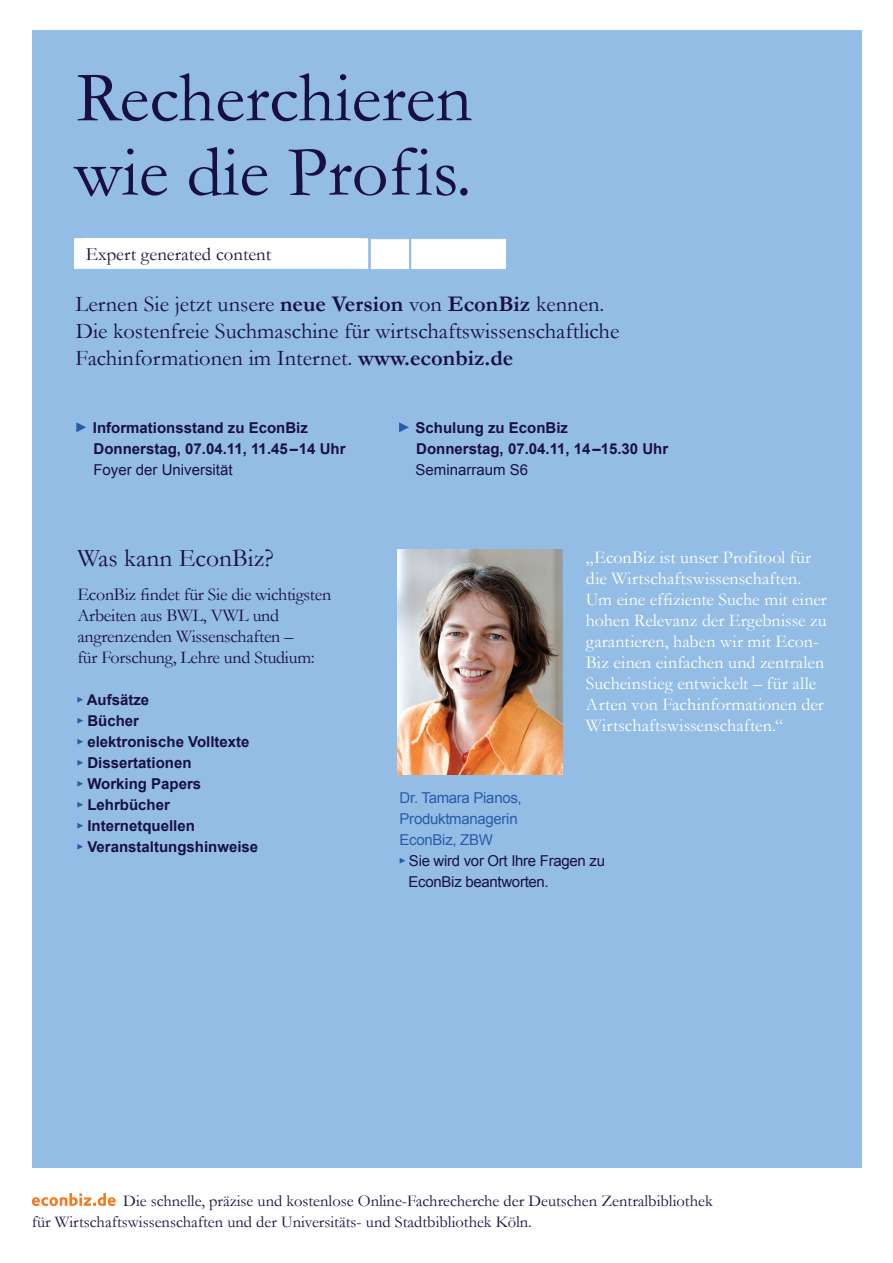
<style>
.page{position:relative;width:893px;height:1263px;background:#fff}
.page>*{position:absolute;margin:0;border:0;box-sizing:border-box;transform-origin:0 0}
.t1{font:72px/74.4px "Garamond";color:#191042}
.t2{font:25.5px "Garamond";color:#191042}
.t3{font:22.5px/27px "Garamond";color:#191042}
.t4{font:18.75px "Garamond";color:#191042}
.t5{font:18px/21px "Garamond";color:#fff}
.t6{font:18px/21px "Garamond";letter-spacing:-.015em;color:#191042}
.t7{font:16.5px/21px "Garamond";color:#191042}
.t8{font:700 15px/21px "Arial";color:#191042}
.t9{font:15px/21px "Arial";letter-spacing:-.02em;color:#191042}
.t10{font:15px/21px "Arial";letter-spacing:-.02em;color:#285caa}
.t11{font:15px "Arial";color:#191042}
.s1{font-weight:700}
</style>
<div class="page">
<div style="left:32px;top:30px;width:829px;height:1137px;background:#93bde5"></div>
<svg style="left:76px;top:422px;width:10px;height:10px"></svg>
<svg style="left:399px;top:422px;width:10px;height:10px"></svg>
<div style="left:74px;top:238px;width:432px;height:31px;background:#fff"></div>
<svg style="left:32px;top:1193px;width:84px;height:13px"></svg>
<img style="left:397px;top:549px;width:165px;height:225px">
<svg style="left:77px;top:697px;width:6px;height:6px"></svg>
<svg style="left:77px;top:718px;width:6px;height:6px"></svg>
<svg style="left:77px;top:739px;width:6px;height:6px"></svg>
<svg style="left:77px;top:760px;width:6px;height:6px"></svg>
<svg style="left:77px;top:781px;width:6px;height:6px"></svg>
<svg style="left:77px;top:802px;width:6px;height:6px"></svg>
<svg style="left:77px;top:823px;width:6px;height:6px"></svg>
<svg style="left:77px;top:844px;width:6px;height:6px"></svg>
<svg style="left:400px;top:858px;width:5px;height:5px"></svg>
<h1 class="t1" style="left:74px;top:59px;width:399px">Recherchieren wie die Profis.</h1>
<p class="t4" style="left:86px;top:241px;width:187px">Expert generated content</p>
<p class="t3" style="left:76px;top:289px;width:545px">Lernen Sie jetzt unsere <span class="s1">neue Version</span> von <span class="s1">EconBiz</span> kennen.<br>Die kostenfreie Suchmaschine für wirtschafts wissenschaftliche<br>Fachinfor mationen im Internet. <span class="s1">www.econbiz.de</span></p>
<p class="t8" style="left:93px;top:418px;width:254px">Informationsstand zu EconBiz<br>Donnerstag, 07.04.11, 11.45 –14 Uhr</p>
<p class="t11" style="left:93px;top:460px;width:141px">Foyer der Universität</p>
<h2 class="t2" style="left:77px;top:541px;width:198px">Was kann EconBiz?</h2>
<p class="t6" style="left:77px;top:583px;width:255px">EconBiz findet für Sie die wichtigsten<br>Arbeiten aus BWL, VWL und<br>an grenzenden Wissenschaften –<br>für Forschung, Lehre und Studium:</p>
<p class="t8" style="left:87px;top:689px;width:173px">Aufsätze<br>Bücher<br>elektronische Volltexte<br>Dissertationen<br>Working Papers<br>Lehrbücher<br>Internetquellen<br>Veranstaltungshinweise</p>
<p class="t8" style="left:416px;top:418px;width:254px">Schulung zu EconBiz<br>Donnerstag, 07.04.11, 14–15.30 Uhr</p>
<p class="t11" style="left:416px;top:460px;width:114px">Seminarraum S6</p>
<p class="t5" style="left:586px;top:547px;width:242px">„EconBiz ist unser Profitool für die Wirtschafts wissen schaften.<br>Um eine effiziente Suche mit einer hohen Relevanz der Ergebnisse zu garantieren, haben wir mit Econ-Biz einen ein fachen und zentralen Such einstieg ent wickelt – für alle Arten von Fach informationen der Wirtschaftswissen schaften.“</p>
<p class="t10" style="left:400px;top:787px;width:124px">Dr. Tamara Pianos,<br>Produktmanagerin<br>EconBiz, ZBW</p>
<p class="t9" style="left:409px;top:850px;width:198px">Sie wird vor Ort Ihre Fragen zu<br>EconBiz beantworten.</p>
<p class="t7" style="left:32px;top:1190px;width:682px;text-indent:91px">Die schnelle, präzise und kostenlose Online-Fachrecherche der Deutschen Zentralbibliothek für Wirtschafts wissenschaften und der Universitäts- und Stadtbibliothek Köln.</p>
</div>
